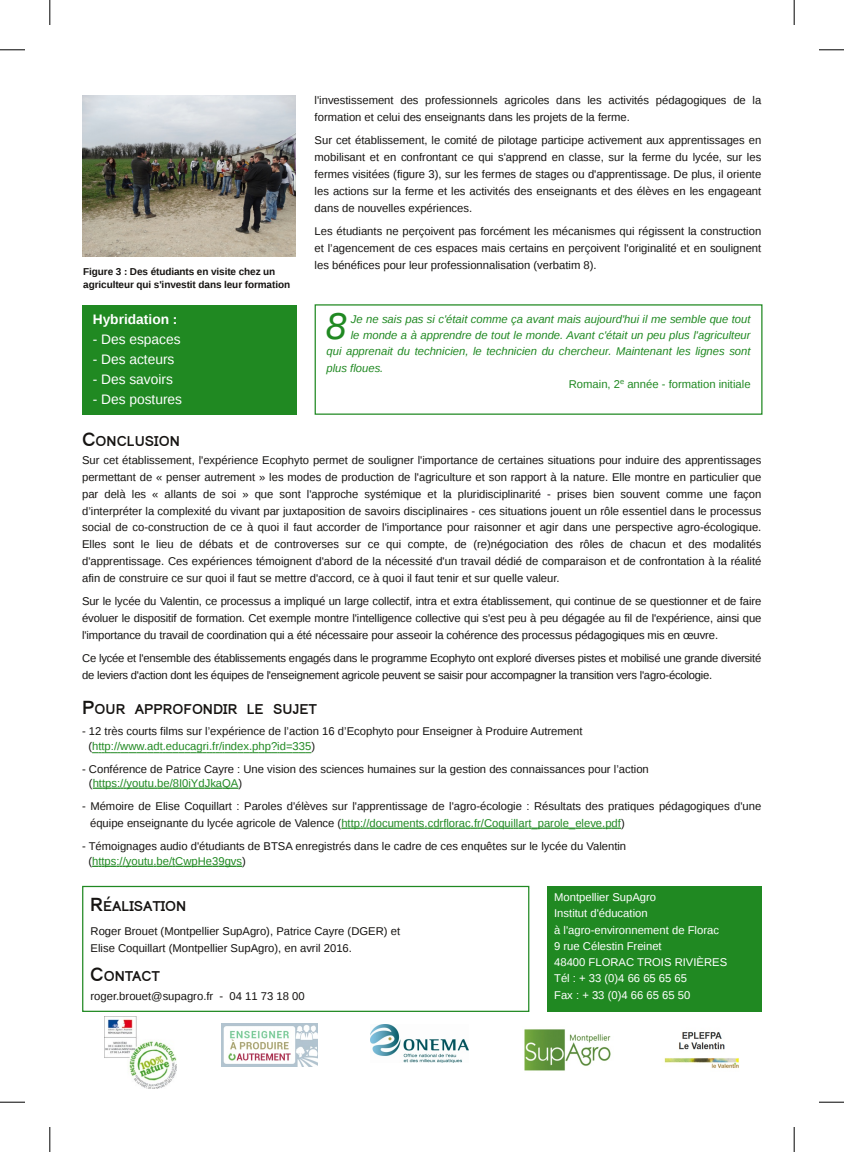
<style>
.page{position:relative;width:844px;height:1152px;background:#fff}
.page>*{position:absolute;margin:0;border:0;box-sizing:border-box;transform-origin:0 0}
.t1{font:italic 37.38px "Liberation Sans";color:#208922}
.t2{font:700 14px "Loma";color:#161412}
.t3{font:13.75px "Liberation Sans";color:#fff}
.t4{font:700 13.75px "Liberation Sans";color:#fff}
.t5{font:11.25px/16.9px "Liberation Sans";color:#161412}
.t6{font:11.25px/16.9px "Liberation Sans";letter-spacing:-.02em;color:#161412}
.t7{font:italic 11.25px "Liberation Sans";color:#208922}
.t8{font:11.25px/16.2px "Liberation Sans";color:#fff}
.t9{font:11.25px "Liberation Sans";color:#208922}
.t10{font:700 10px/13.8px "Liberation Sans";letter-spacing:-.01em;color:#161412}
.s1{font-size:18.75px}
.s2{color:#208922}
</style>
<div class="page">
<div style="left:82px;top:886px;width:447px;height:126px;border:1px solid #208922"></div>
<img style="left:82px;top:96px;width:214px;height:160px">
<div style="left:315px;top:304px;width:447px;height:111px;border:1px solid #208922"></div>
<img style="left:524px;top:1029px;width:87px;height:42px">
<div style="left:547px;top:886px;width:215px;height:126px;background:#208922"></div>
<svg style="left:92px;top:752px;width:219px;height:1px"></svg>
<svg style="left:93px;top:788px;width:145px;height:1px"></svg>
<svg style="left:341px;top:828px;width:280px;height:1px"></svg>
<svg style="left:92px;top:866px;width:150px;height:1px"></svg>
<img style="left:222px;top:1024px;width:95px;height:42px">
<img style="left:371px;top:1024px;width:97px;height:39px">
<div style="left:82px;top:305px;width:215px;height:110px;background:#208922"></div>
<img style="left:104px;top:1016px;width:73px;height:73px">
<img style="left:664px;top:1032px;width:75px;height:37px">
<svg style="left:0;top:1102px;width:25px;height:1px"></svg>
<svg style="left:49px;top:1127px;width:1px;height:25px"></svg>
<svg style="left:0;top:49px;width:25px;height:1px"></svg>
<svg style="left:49px;top:0;width:1px;height:25px"></svg>
<svg style="left:819px;top:1102px;width:25px;height:1px"></svg>
<svg style="left:794px;top:1127px;width:1px;height:25px"></svg>
<svg style="left:819px;top:49px;width:25px;height:1px"></svg>
<svg style="left:794px;top:0;width:1px;height:25px"></svg>
<p class="t10" style="left:83px;top:264px;width:208px">Figure 3 : Des étudiants en visite chez un agriculteur qui s'investit dans leur formation</p>
<p class="t4" style="left:93px;top:312px;width:86px">Hybridation :</p>
<p class="t3" style="left:93px;top:332px;width:89px">- Des espaces</p>
<p class="t3" style="left:93px;top:352px;width:83px">- Des acteurs</p>
<p class="t3" style="left:93px;top:372px;width:82px">- Des savoirs</p>
<p class="t3" style="left:93px;top:392px;width:91px">- Des postures</p>
<p class="t5" style="left:315px;top:92px;width:448px">l'investissement des professionnels agricoles dans les activités pédagogiques de la formation et celui des enseignants dans les projets de la ferme.</p>
<p class="t5" style="left:315px;top:132px;width:448px;text-align:justify">Sur cet établissement, le comité de pilotage participe activement aux apprentissages en mobilisant et en confrontant ce qui s'apprend en classe, sur la ferme du lycée, sur les fermes visitées (figure 3), sur les fermes de stages ou d'apprentissage. De plus, il oriente les actions sur la ferme et les activités des enseignants et des élèves en les engageant dans de nouvelles expériences.</p>
<p class="t5" style="left:315px;top:222px;width:448px;text-align:justify">Les étudiants ne perçoivent pas forcément les mécanismes qui régissent la construction et l’agencement de ces espaces mais certains en perçoivent l'originalité et en soulignent les bénéfices pour leur professionnalisation (verbatim 8).</p>
<h1 class="t1" style="left:326px;top:305px;width:22px">8</h1>
<p class="t7" style="left:351px;top:313px;width:401px">Je ne sais pas si c'était comme ça avant mais aujourd'hui il me semble que tout</p>
<p class="t7" style="left:351px;top:329px;width:401px">le monde a à apprendre de tout le monde. Avant c'était un peu plus l'agriculteur</p>
<p class="t7" style="left:326px;top:345px;width:425px">qui apprenait du technicien, le technicien du chercheur. Maintenant les lignes sont</p>
<p class="t7" style="left:326px;top:361px;width:58px">plus floues.</p>
<p class="t9" style="left:569px;top:378px;width:183px">Romain, 2<sup>e</sup> année - formation initiale</p>
<p class="t2" style="left:82px;top:430px;width:99px"><span class="s1">C</span>ONCLUSION</p>
<p class="t5" style="left:82px;top:452px;width:681px;text-align:justify">Sur cet établissement, l'expérience Ecophyto permet de souligner l'importance de certaines situations pour induire des apprentissages permettant de « penser autrement » les modes de production de l'agriculture et son rapport à la nature. Elle montre en particulier que par delà les « allants de soi » que sont l'approche systémique et la pluridisciplinarité - prises bien souvent comme une façon d’interpréter la complexité du vivant par juxtaposition de savoirs disciplinaires - ces situations jouent un rôle essentiel dans le processus social de co-construction de ce à quoi il faut accorder de l'importance pour raisonner et agir dans une perspective agro-écologique.<br>Elles sont le lieu de débats et de controverses sur ce qui compte, de (re)négociation des rôles de chacun et des modalités d'apprentissage. Ces expériences témoignent d'abord de la nécessité d'un travail dédié de comparaison et de confrontation à la réalité afin de construire ce sur quoi il faut se mettre d'accord, ce à quoi il faut tenir et sur quelle valeur.</p>
<p class="t5" style="left:82px;top:593px;width:681px;text-align:justify">Sur le lycée du Valentin, ce processus a impliqué un large collectif, intra et extra établissement, qui continue de se questionner et de faire évoluer le dispositif de formation. Cet exemple montre l'intelligence collective qui s'est peu à peu dégagée au fil de l'expérience, ainsi que l'importance du travail de coordination qui a été nécessaire pour asseoir la cohérence des processus pédagogiques mis en œuvre.</p>
<p class="t6" style="left:82px;top:650px;width:681px">Ce lycée et l'ensemble des établissements engagés dans le programme Ecophyto ont exploré diverses pistes et mobilisé une grande diversité de leviers d'action dont les équipes de l'enseignement agricole peuvent se saisir pour accompagner la transition vers l'agro-écologie.</p>
<p class="t2" style="left:82px;top:698px;width:237px"><span class="s1">P</span>OUR APPROFONDIR LE SUJET</p>
<p class="t5" style="left:88px;top:723px;width:495px;line-height:15.6px;text-indent:-6px">- 12 très courts films sur l’expérience de l’action 16 d’Ecophyto pour Enseigner à Produire Autrement (<span class="s2">http://www.adt.educagri.fr/index.php?id=335</span>)</p>
<p class="t5" style="left:89px;top:763px;width:561px;line-height:13.1px;text-indent:-7px">- Conférence de Patrice Cayre : Une vision des sciences humaines sur la gestion des connaissances pour l’action (<span class="s2">https://youtu.be/8I0iYdJkaQA</span>)</p>
<p class="t5" style="left:90px;top:797px;width:673px;text-indent:-8px">- Mémoire de Elise Coquillart : Paroles d'élèves sur l'apprentissage de l'agro-écologie : Résultats des pratiques pédagogiques d'une équipe enseignante du lycée agricole de Valence (<span class="s2">http://documents.cdrflorac.fr/Coquillart_parole_eleve.pdf</span>)</p>
<p class="t5" style="left:88px;top:838px;width:539px;line-height:15px;text-indent:-6px">- Témoignages audio d'étudiants de BTSA enregistrés dans le cadre de ces enquêtes sur le lycée du Valentin (<span class="s2">https://youtu.be/tCwpHe39gvs</span>)</p>
<p class="t2" style="left:90px;top:895px;width:97px"><span class="s1">R</span>ÉALISATION</p>
<p class="t5" style="left:91px;top:922px;width:311px">Roger Brouet (Montpellier SupAgro), Patrice Cayre (DGER) et<br>Elise Coquillart (Montpellier SupAgro), en avril 2016.</p>
<p class="t2" style="left:90px;top:965px;width:71px"><span class="s1">C</span>ONTACT</p>
<p class="t5" style="left:91px;top:987px;width:216px">roger.brouet@supagro.fr - 04 11 73 18 00</p>
<p class="t8" style="left:554px;top:889px;width:174px">Montpellier SupAgro<br>Institut d'éducation<br>à l'agro-environnement de Florac<br>9 rue Célestin Freinet<br>48400 FLORAC TROIS RIVIÈRES<br>Tél : + 33 (0)4 66 65 65 65<br>Fax : + 33 (0)4 66 65 65 50</p>
</div>
